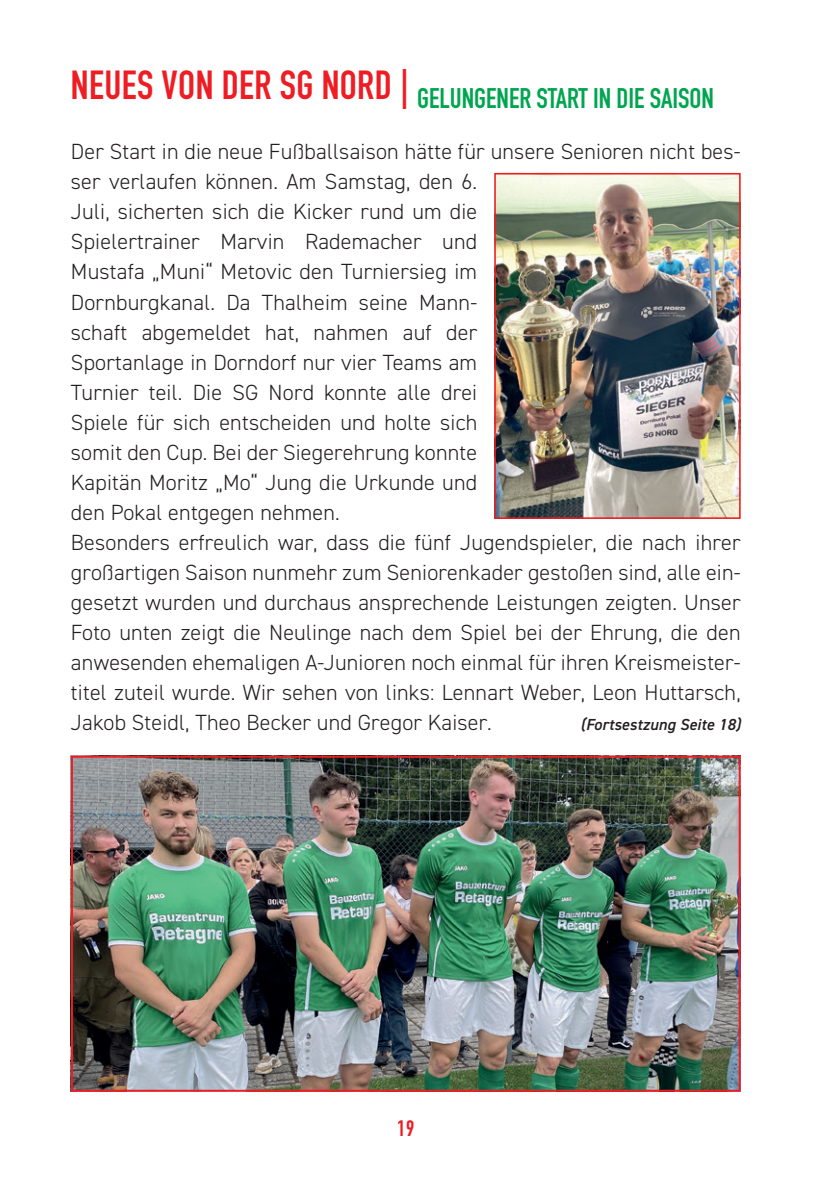
<style>
.page{position:relative;width:840px;height:1191px;background:#fff}
.page>*{position:absolute;margin:0;border:0;box-sizing:border-box;transform-origin:0 0}
.t1{font:700 28px "DIN Condensed";color:#00a54f}
.t2{font:300 22px/30px "DIN2014";letter-spacing:.01em;color:#231f20}
.t3{font:700 22px "DIN Condensed";color:#ee1d23}
.t4{font:italic 600 16px "DIN2014";letter-spacing:.01em;color:#231f20}
</style>
<div class="page">
<img style="left:74px;top:758px;width:663px;height:330px">
<div style="left:71px;top:755px;width:669px;height:336px;border:2px solid #ee1d23"></div>
<img style="left:497px;top:176px;width:240px;height:340px">
<div style="left:494px;top:173px;width:246px;height:346px;border:2px solid #ee1d23"></div>
<p class="t1" style="left:71px;top:80px;width:644px"><sup>NEUES</sup> <sup>VON</sup> <sup>DER</sup> <sup>SG</sup> <sup>NORD</sup> <sup>|</sup> GELUNGENER START IN DIE SAISON</p>
<p class="t2" style="left:71px;top:137px;width:671px">Der Start in die neue Fußballsaison hätte für unsere Senioren nicht bes&shy;ser verlaufen können. Am Samstag, den 6.<br>Juli, sicherten sich die Kicker rund um die<br>Spielertrainer Marvin Rademacher und<br>Mustafa „Muni“ Metovic den Turniersieg im<br>Dornburgkanal. Da Thalheim seine Mann-<br>schaft abgemeldet hat, nahmen auf der<br>Sportanlage in Dorndorf nur vier Teams am<br>Turnier teil. Die SG Nord konnte alle drei<br>Spiele für sich entscheiden und holte sich<br>somit den Cup. Bei der Siegerehrung konnte<br>Kapitän Moritz „Mo“ Jung die Urkunde und<br>den Pokal entgegen nehmen.<br>Besonders erfreulich war, dass die fünf Jugendspieler, die nach ihrer großartigen Saison nunmehr zum Seniorenkader gestoßen sind, alle ein&shy;gesetzt wurden und durchaus ansprechende Leistungen zeigten. Unser Foto unten zeigt die Neulinge nach dem Spiel bei der Ehrung, die den anwesenden ehemaligen A-Junioren noch einmal für ihren Kreismeister&shy;titel zuteil wurde. Wir sehen von links: Lennart Weber, Leon Huttarsch, Jakob Steidl, Theo Becker und Gregor Kaiser.</p>
<p class="t4" style="left:580px;top:713px;width:161px">(Fortsestzung Seite 18)</p>
<p class="t3" style="left:397px;top:1113px;width:19px">19</p>
</div>
